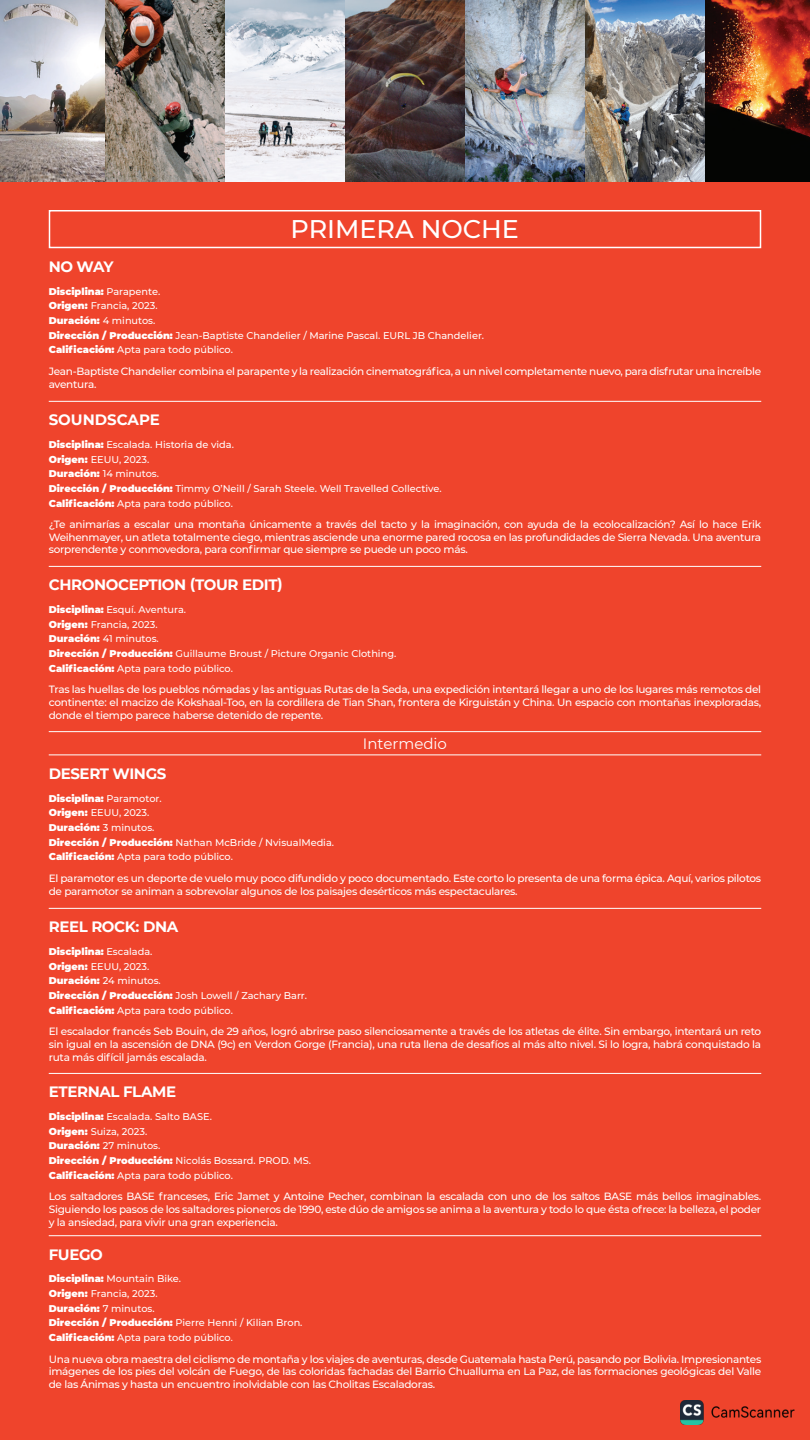
<style>
.page{position:relative;width:810px;height:1440px;background:#ef442c}
.page>*{position:absolute;margin:0;border:0;box-sizing:border-box;transform-origin:0 0}
.t1{font:500 25.5px "Montserrat";color:#fff}
.t2{font:700 15px "Montserrat";letter-spacing:-.025em;color:#fff}
.t3{font:700 15px "Montserrat";color:#fff}
.t4{font:15px "Montserrat";color:#fff}
.t5{font:500 10.5px/12.6px "Montserrat";letter-spacing:-.025em;color:#fff;text-align:justify}
.t6{font:500 9.75px/14.7px "Montserrat";color:#fff}
.s1{font-weight:900}
.s2{font-size:9px}
</style>
<div class="page">
<div style="left:49px;top:210px;width:712px;height:38px;border:2px solid #fff"></div>
<img style="left:0;top:0;width:810px;height:182px">
<hr style="left:49px;top:755px;width:712px;height:1px;background:#fff">
<hr style="left:49px;top:731px;width:712px;height:1px;background:#fff">
<hr style="left:49px;top:566px;width:712px;height:1px;background:#fff">
<hr style="left:49px;top:401px;width:712px;height:1px;background:#fff">
<hr style="left:49px;top:908px;width:712px;height:1px;background:#fff">
<hr style="left:49px;top:1073px;width:712px;height:1px;background:#fff">
<hr style="left:49px;top:1236px;width:712px;height:1px;background:#fff">
<img style="left:681px;top:1401px;width:113px;height:23px">
<h1 class="t1" style="left:291px;top:211px;width:230px">PRIMERA NOCHE</h1>
<h2 class="t2" style="left:49px;top:256px;width:67px">NO WAY</h2>
<p class="t6" style="left:49px;top:283px;width:437px"><span class="s1">Disciplina:</span> Parapente.<br><span class="s1">Origen:</span> Francia, 2023.<br><span class="s1">Duración:</span> 4 minutos.<br><span class="s1">Dirección / Producción:</span> Jean-Baptiste Chandelier / Marine Pascal. EURL JB Chandelier.<br><span class="s1">Calificación:</span> Apta para todo público.</p>
<p class="t5" style="left:49px;top:365px;width:714px">Jean-Baptiste Chandelier combina el parapente y la realización cinematográfica, a un nivel completamente nuevo, para disfrutar una increíble aventura.</p>
<h2 class="t3" style="left:49px;top:409px;width:113px">SOUNDSCAPE</h2>
<p class="t6" style="left:49px;top:437px;width:394px"><span class="s1">Disciplina:</span> Escalada. Historia de vida.<br><span class="s1">Origen:</span> EEUU, 2023.<br><span class="s1">Duración:</span> 14 minutos.<br><span class="s1">Dirección / Producción:</span> Timmy O’Neill / Sarah Steele. Well Travelled Collective.<br><span class="s1">Calificación:</span> Apta para todo público.</p>
<p class="t5" style="left:49px;top:518px;width:714px">¿Te animarías a escalar una montaña únicamente a través del tacto y la imaginación, con ayuda de la ecolocalización? Así lo hace Erik Weihenmayer, un atleta totalmente ciego, mientras asciende una enorme pared rocosa en las profundidades de Sierra Nevada. Una aventura sorprendente y conmovedora, para confirmar que siempre se puede un poco más.</p>
<h2 class="t2" style="left:49px;top:574px;width:236px">CHRONOCEPTION (TOUR EDIT)</h2>
<p class="t6" style="left:49px;top:602px;width:349px"><span class="s1">Disciplina:</span> Esquí. Aventura.<br><span class="s1">Origen:</span> Francia, 2023.<br><span class="s1">Duración:</span> 41 minutos.<br><span class="s1">Dirección / Producción:</span> Guillaume Broust / Picture Organic Clothing.<br><span class="s1">Calificación:</span> Apta para todo público.</p>
<p class="t5" style="left:49px;top:683px;width:714px">Tras las huellas de los pueblos nómadas y las antiguas Rutas de la Seda, una expedición intentará llegar a uno de los lugares más remotos del continente: el macizo de Kokshaal-Too, en la cordillera de Tian Shan, frontera de Kirguistán y China. Un espacio con montañas inexploradas, donde el tiempo parece haberse detenido de repente.</p>
<h2 class="t4" style="left:363px;top:734px;width:86px">Intermedio</h2>
<h2 class="t2" style="left:49px;top:763px;width:119px">DESERT WINGS</h2>
<p class="t6" style="left:49px;top:790px;width:287px"><span class="s1">Disciplina:</span> Paramotor.<br><span class="s1">Origen:</span> EEUU, 2023.<br><span class="s1">Duración:</span> 3 minutos.<br><span class="s1">Dirección / Producción:</span> Nathan McBride / NvisualMedia.<br><span class="s1">Calificación:</span> Apta para todo público.</p>
<p class="t5" style="left:49px;top:872px;width:714px">El paramotor es un deporte de vuelo muy poco difundido y poco documentado. Este corto lo presenta de una forma épica. Aquí, varios pilotos de paramotor se animan a sobrevolar algunos de los paisajes desérticos más espectaculares.</p>
<h2 class="t2" style="left:49px;top:916px;width:131px">REEL ROCK: DNA</h2>
<p class="t6" style="left:49px;top:944px;width:260px"><span class="s1">Disciplina:</span> Escalada.<br><span class="s1">Origen:</span> EEUU, 2023.<br><span class="s1">Duración:</span> 24 minutos.<br><span class="s1">Dirección / Producción:</span> Josh Lowell / Zachary Barr.<br><span class="s1">Calificación:</span> Apta para todo público.</p>
<p class="t5" style="left:49px;top:1025px;width:714px">El escalador francés Seb Bouin, de 29 años, logró abrirse paso silenciosamente a través de los atletas de élite. Sin embargo, intentará un reto sin igual en la ascensión de DNA (9c) en Verdon Gorge (Francia), una ruta llena de desafíos al más alto nivel. Si lo logra, habrá conquistado la ruta más difícil jamás escalada.</p>
<h2 class="t2" style="left:49px;top:1081px;width:129px">ETERNAL FLAME</h2>
<p class="t6" style="left:49px;top:1109px;width:264px"><span class="s1">Disciplina:</span> Escalada. Salto BASE.<br><span class="s1">Origen:</span> Suiza, 2023.<br><span class="s1">Duración:</span> 27 minutos.<br><span class="s1">Dirección / Producción:</span> Nicolás Bossard. PROD. MS.<br><span class="s1">Calificación:</span> Apta para todo público.</p>
<p class="t5" style="left:49px;top:1190px;width:714px">Los saltadores BASE franceses, Eric Jamet y Antoine Pecher, combinan la escalada con uno de los saltos BASE más bellos imaginables.<br>Siguiendo los pasos de los saltadores pioneros de 1990, este dúo de amigos se anima a la aventura y todo lo que ésta ofrece: la belleza, el poder y la ansiedad, para vivir una gran experiencia.</p>
<h2 class="t2" style="left:49px;top:1244px;width:56px">FUEGO</h2>
<p class="t6" style="left:49px;top:1271px;width:255px"><span class="s1">Disciplina:</span> Mountain Bike.<br><span class="s1">Origen:</span> Francia, 2023.<br><span class="s1">Duración:</span> 7 minutos.<br><span class="s1">Dirección / Producción:</span> Pierre Henni / Kilian Bron.<br><span class="s1">Calificación:</span> Apta para todo público<span class="s2">.</span></p>
<p class="t5" style="left:49px;top:1352px;width:714px">Una nueva obra maestra del ciclismo de montaña y los viajes de aventuras, desde Guatemala hasta Perú, pasando por Bolivia. Impresionantes imágenes de los pies del volcán de Fuego, de las coloridas fachadas del Barrio Chualluma en La Paz, de las formaciones geológicas del Valle de las Ánimas y hasta un encuentro inolvidable con las Cholitas Escaladoras.</p>
</div>
